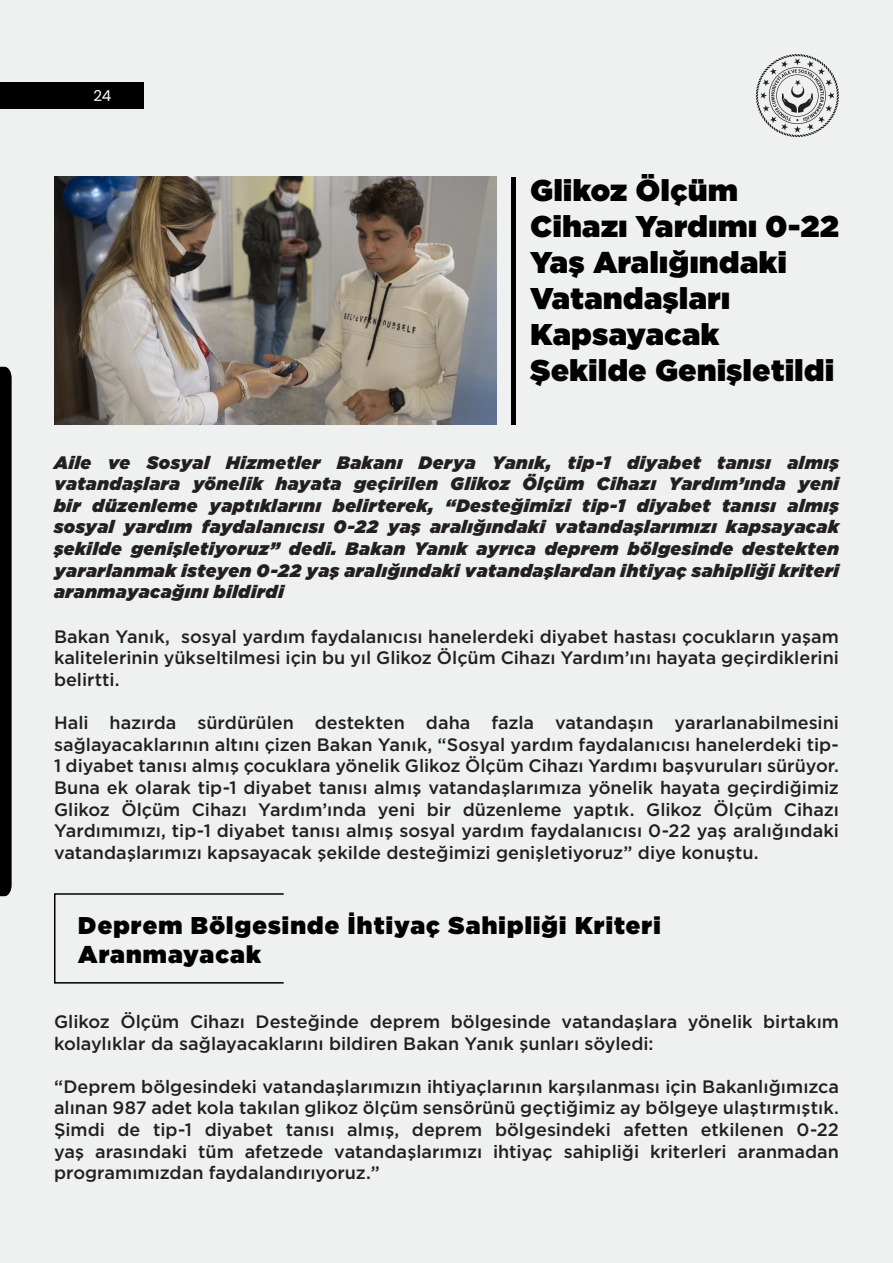
<style>
.page{position:relative;width:893px;height:1263px;background:#eff1f0}
.page>*{position:absolute;margin:0;border:0;box-sizing:border-box;transform-origin:0 0}
.başlık{font:900 30px/36px "Gotham";letter-spacing:.02em;color:#000}
.t1{font:900 24.3px/29.1px "Gotham";letter-spacing:.05em;color:#000001}
.t2{font:500 18px/21.6px "Gotham";color:#231f20;text-align:justify}
.t3{font:italic 900 18px/21.6px "Gotham";letter-spacing:.035em;color:#231f20;text-align:justify}
.t4{font:15px "Poppins";color:#fff}
</style>
<div class="page">
<svg style="left:756px;top:54px;width:83px;height:83px"></svg>
<div style="left:0;top:82px;width:143px;height:27px;background:#000001"></div>
<svg style="left:0;top:367px;width:12px;height:529px;background:#080809"></svg>
<img style="left:54px;top:177px;width:443px;height:247px">
<div style="left:511px;top:177px;width:5px;height:247px;background:#000001"></div>
<div style="left:54px;top:893px;width:230px;height:90px;border:2px solid #000"></div>
<p class="t4" style="left:93px;top:87px;width:20px">24</p>
<p class="başlık" style="left:530px;top:172px;width:310px">Glikoz Ölçüm<br>Cihazı Yardımı 0-22<br>Yaş Aralığındaki<br>Vatandaşları<br>Kapsayacak<br>Şekilde Genişletildi</p>
<p class="t3" style="left:54px;top:451px;width:786px">Aile ve Sosyal Hizmetler Bakanı Derya Yanık, tip-1 diyabet tanısı almış vatandaşlara yönelik hayata geçirilen Glikoz Ölçüm Cihazı Yardım’ında yeni bir düzenleme yaptıklarını belirterek, “Desteğimizi tip-1 diyabet tanısı almış sosyal yardım faydalanıcısı 0-22 yaş aralığındaki vatandaşlarımızı kapsayacak şekilde genişletiyoruz” dedi. Bakan Yanık ayrıca deprem bölgesinde destekten yararlanmak isteyen 0-22 yaş aralığındaki vatandaşlardan ihtiyaç sahipliği kriteri aranmayacağını bildirdi</p>
<p class="t2" style="left:54px;top:625px;width:786px">Bakan Yanık, sosyal yardım faydalanıcısı hanelerdeki diyabet hastası çocukların yaşam kalitelerinin yükseltilmesi için bu yıl Glikoz Ölçüm Cihazı Yardım’ını hayata geçirdiklerini belirtti.</p>
<p class="t2" style="left:54px;top:712px;width:786px">Hali hazırda sürdürülen destekten daha fazla vatandaşın yararlanabilmesini sağlayacaklarının altını çizen Bakan Yanık, “Sosyal yardım faydalanıcısı hanelerdeki tip-1 diyabet tanısı almış çocuklara yönelik Glikoz Ölçüm Cihazı Yardımı başvuruları sürüyor.<br>Buna ek olarak tip-1 diyabet tanısı almış vatandaşlarımıza yönelik hayata geçirdiğimiz Glikoz Ölçüm Cihazı Yardım’ında yeni bir düzenleme yaptık. Glikoz Ölçüm Cihazı Yardımımızı, tip-1 diyabet tanısı almış sosyal yardım faydalanıcısı 0-22 yaş aralığındaki vatandaşlarımızı kapsayacak şekilde desteğimizi genişletiyoruz” diye konuştu.</p>
<p class="t1" style="left:78px;top:910px;width:584px">Deprem Bölgesinde İhtiyaç Sahipliği Kriteri<br>Aranmayacak</p>
<p class="t2" style="left:54px;top:1010px;width:786px">Glikoz Ölçüm Cihazı Desteğinde deprem bölgesinde vatandaşlara yönelik birtakım kolaylıklar da sağlayacaklarını bildiren Bakan Yanık şunları söyledi:</p>
<p class="t2" style="left:54px;top:1075px;width:786px">“Deprem bölgesindeki vatandaşlarımızın ihtiyaçlarının karşılanması için Bakanlığımızca alınan 987 adet kola takılan glikoz ölçüm sensörünü geçtiğimiz ay bölgeye ulaştırmıştık.<br>Şimdi de tip-1 diyabet tanısı almış, deprem bölgesindeki afetten etkilenen 0-22 yaş arasındaki tüm afetzede vatandaşlarımızı ihtiyaç sahipliği kriterleri aranmadan programımızdan faydalandırıyoruz.”</p>
</div>
